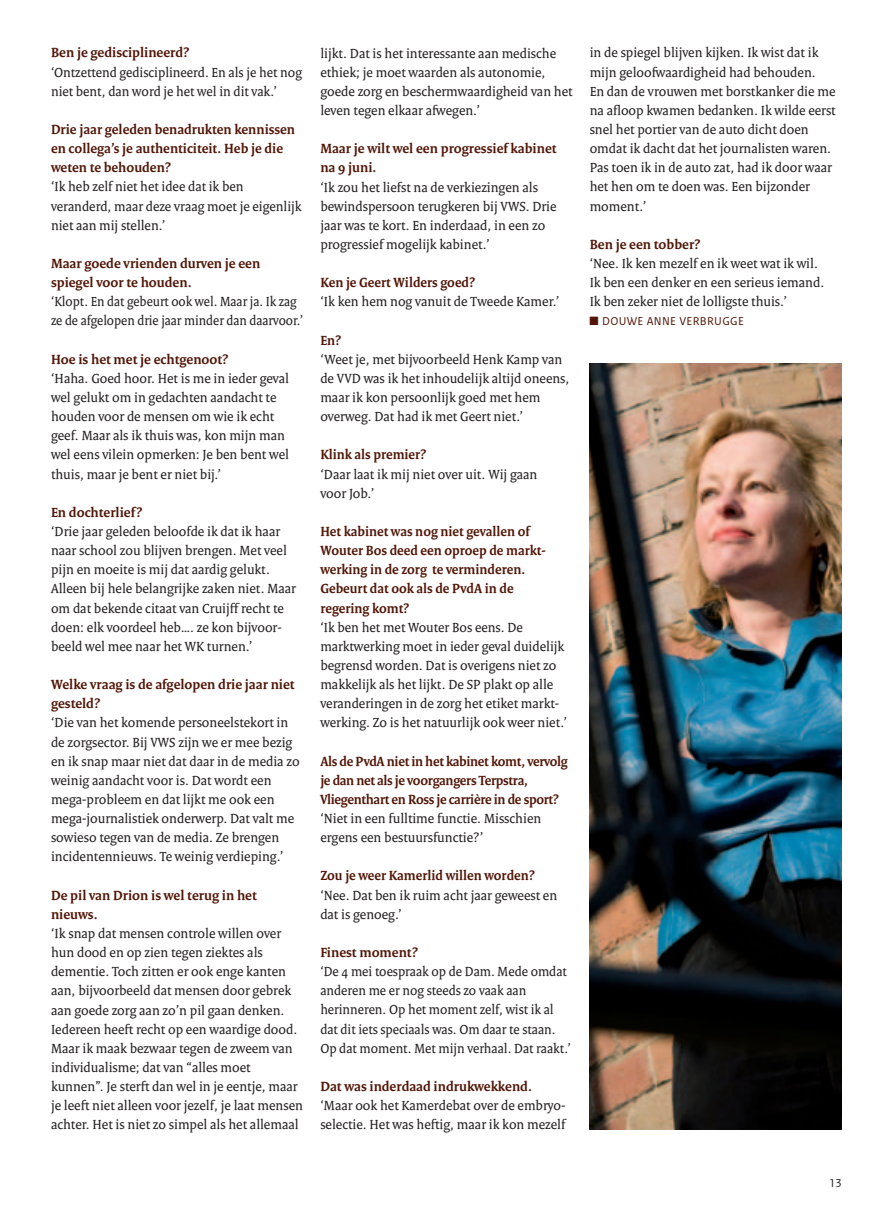
<style>
.page{position:relative;width:893px;height:1208px;background:#fff}
.page>*{position:absolute;margin:0;border:0;box-sizing:border-box;transform-origin:0 0}
.t1{font:14.25px/19.2px "Rijksoverheid Serif";color:#231f20}
.t2{font:700 14.25px/19.2px "Rijksoverheid Serif";color:#511607}
.t3{font:700 14.25px/19.2px "Rijksoverheid Serif";letter-spacing:-.02em;color:#511607}
.t4{font:14.25px/19.2px "Rijksoverheid Serif";color:#231f20;scale:.95 1}
.t5{font:12px "Rijksoverheid Sans Text";color:#511607}
.t6{font:12px "Rijksoverheid Sans Text";color:#231f20}
</style>
<div class="page">
<img style="left:590px;top:364px;width:252px;height:765px">
<p class="t2" style="left:51px;top:43px;width:140px">Ben je gedisciplineerd?</p>
<p class="t1" style="left:51px;top:62px;width:252px">‘Ontzettend gedisciplineerd. En als je het nog niet bent, dan word je het wel in dit vak.’</p>
<p class="t2" style="left:51px;top:120px;width:246px">Drie jaar geleden benadrukten kennissen en collega’s je authenticiteit. Heb je die weten te behouden?</p>
<p class="t1" style="left:51px;top:177px;width:252px">‘Ik heb zelf niet het idee dat ik ben veranderd, maar deze vraag moet je eigenlijk niet aan mij stellen.’</p>
<p class="t2" style="left:51px;top:254px;width:211px">Maar goede vrienden durven je een spiegel voor te houden.</p>
<p class="t4" style="left:51px;top:292px;width:267px">‘Klopt. En dat gebeurt ook wel. Maar ja. Ik zag ze de afgelopen drie jaar minder dan daarvoor.’</p>
<p class="t2" style="left:51px;top:349px;width:179px">Hoe is het met je echtgenoot?</p>
<p class="t1" style="left:51px;top:368px;width:240px">‘Haha. Goed hoor. Het is me in ieder geval wel gelukt om in gedachten aandacht te houden voor de mensen om wie ik echt geef. Maar als ik thuis was, kon mijn man wel eens vilein opmerken: Je ben bent wel thuis, maar je bent er niet bij.’</p>
<p class="t2" style="left:51px;top:502px;width:93px">En dochterlief?</p>
<p class="t1" style="left:51px;top:521px;width:247px">‘Drie jaar geleden beloofde ik dat ik haar naar school zou blijven brengen. Met veel pijn en moeite is mij dat aardig gelukt.<br>Alleen bij hele belangrijke zaken niet. Maar om dat bekende citaat van Cruijffrecht te doen: elk voordeel heb…. ze kon bijvoor&shy;beeld wel mee naar het WK turnen.’</p>
<p class="t2" style="left:51px;top:675px;width:245px">Welke vraag is de afgelopen drie jaar niet gesteld?</p>
<p class="t1" style="left:51px;top:713px;width:250px">‘Die van het komende personeelstekort in de zorgsector. Bij VWS zijn we er mee bezig en ik snap maar niet dat daar in de media zo weinig aandacht voor is. Dat wordt een mega-probleem en dat lijkt me ook een mega-journalistiek onderwerp. Dat valt me sowieso tegen van de media. Ze brengen incidentennieuws. Te weinig verdieping.’</p>
<p class="t2" style="left:51px;top:885px;width:207px">De pil van Drion is wel terug in het nieuws.</p>
<p class="t1" style="left:51px;top:923px;width:253px">‘Ik snap dat mensen controle willen over hun dood en op zien tegen ziektes als dementie. Toch zitten er ook enge kanten aan, bijvoorbeeld dat mensen door gebrek aan goede zorg aan zo’n pil gaan denken.<br>Iedereen heeft recht op een waardige dood.<br>Maar ik maak bezwaar tegen de zweem van individualisme; dat van “alles moet kunnen”. Je sterft dan wel in je eentje, maar je leeft niet alleen voor jezelf, je laat mensen achter. Het is niet zo simpel als het allemaal</p>
<p class="t1" style="left:320px;top:43px;width:254px">lijkt. Dat is het interessante aan medische ethiek; je moet waarden als autonomie, goede zorg en beschermwaardigheid van het leven tegen elkaar afwegen.’</p>
<p class="t2" style="left:320px;top:139px;width:238px">Maar je wilt wel een progressief kabinet na 9 juni.</p>
<p class="t1" style="left:320px;top:177px;width:238px">‘Ik zou het liefst na de verkiezingen als bewindspersoon terugkeren bij VWS. Drie jaar was te kort. En inderdaad, in een zo progressief mogelijk kabinet.’</p>
<p class="t2" style="left:320px;top:273px;width:156px">Ken je Geert Wilders goed?</p>
<p class="t1" style="left:320px;top:292px;width:241px">‘Ik ken hem nog vanuit de Tweede Kamer.’</p>
<p class="t2" style="left:320px;top:330px;width:22px">En?</p>
<p class="t1" style="left:320px;top:349px;width:251px">‘Weet je, met bijvoorbeeld Henk Kamp van de VVD was ik het inhoudelijk altijd oneens, maar ik kon persoonlijk goed met hem overweg. Dat had ik met Geert niet.’</p>
<p class="t2" style="left:320px;top:445px;width:107px">Klink als premier?</p>
<p class="t1" style="left:320px;top:464px;width:219px">‘Daar laat ik mij niet over uit. Wij gaan voor Job.’</p>
<p class="t2" style="left:320px;top:521px;width:227px">Het kabinet was nog niet gevallen of<br>Wouter Bos deed een oproep de markt&shy;werking in de zorg te verminderen.<br>Gebeurt dat ook als de PvdA in de regering komt?</p>
<p class="t1" style="left:320px;top:617px;width:248px">‘Ik ben het met Wouter Bos eens. De marktwerking moet in ieder geval duidelijk begrensd worden. Dat is overigens niet zo makkelijk als het lijkt. De SP plakt op alle veranderingen in de zorg het etiket markt&shy;werking. Zo is het natuurlijk ook weer niet.’</p>
<p class="t3" style="left:320px;top:751px;width:249px">Als de PvdA niet in het kabinet komt, vervolg je dan net als je voorgangers Terpstra,<br>Vliegenthart en Ross je carrière in de sport?</p>
<p class="t1" style="left:320px;top:808px;width:222px">‘Niet in een fulltime functie. Misschien ergens een bestuursfunctie?’</p>
<p class="t2" style="left:320px;top:866px;width:216px">Zou je weer Kamerlid willen worden?</p>
<p class="t1" style="left:320px;top:885px;width:238px">‘Nee. Dat ben ik ruim acht jaar geweest en dat is genoeg.’</p>
<p class="t2" style="left:320px;top:942px;width:99px">Finest moment?</p>
<p class="t1" style="left:320px;top:962px;width:252px">‘De 4 mei toespraak op de Dam. Mede omdat anderen me er nog steeds zo vaak aan herinneren. Op het moment zelf, wist ik al dat dit iets speciaals was. Om daar te staan.<br>Op dat moment. Met mijn verhaal. Dat raakt.’</p>
<p class="t2" style="left:320px;top:1076px;width:213px">Dat was inderdaad indrukwekkend.</p>
<p class="t1" style="left:320px;top:1095px;width:247px">‘Maar ook het Kamerdebat over de embryo&shy;selectie. Het was heftig, maar ik kon mezelf</p>
<p class="t1" style="left:590px;top:43px;width:248px">in de spiegel blijven kijken. Ik wist dat ik mijn geloofwaardigheid had behouden.<br>En dan de vrouwen met borstkanker die me na afloop kwamen bedanken. Ik wilde eerst snel het portier van de auto dicht doen omdat ik dacht dat het journalisten waren.<br>Pas toen ik in de auto zat, had ik door waar het hen om te doen was. Een bijzonder moment.’</p>
<p class="t2" style="left:590px;top:234px;width:112px">Ben je een tobber?</p>
<p class="t1" style="left:590px;top:254px;width:236px">‘Nee. Ik ken mezelf en ik weet wat ik wil.<br>Ik ben een denker en een serieus iemand.<br>Ik ben zeker niet de lolligste thuis.’</p>
<p class="t5" style="left:590px;top:314px;width:22px">■ DOUW</p>
<p class="t5" style="left:638px;top:314px;width:64px">E ANNE VERBRUGG</p>
<p class="t5" style="left:738px;top:314px;width:7px">E</p>
<p class="t6" style="left:829px;top:1176px;width:14px">13</p>
</div>
